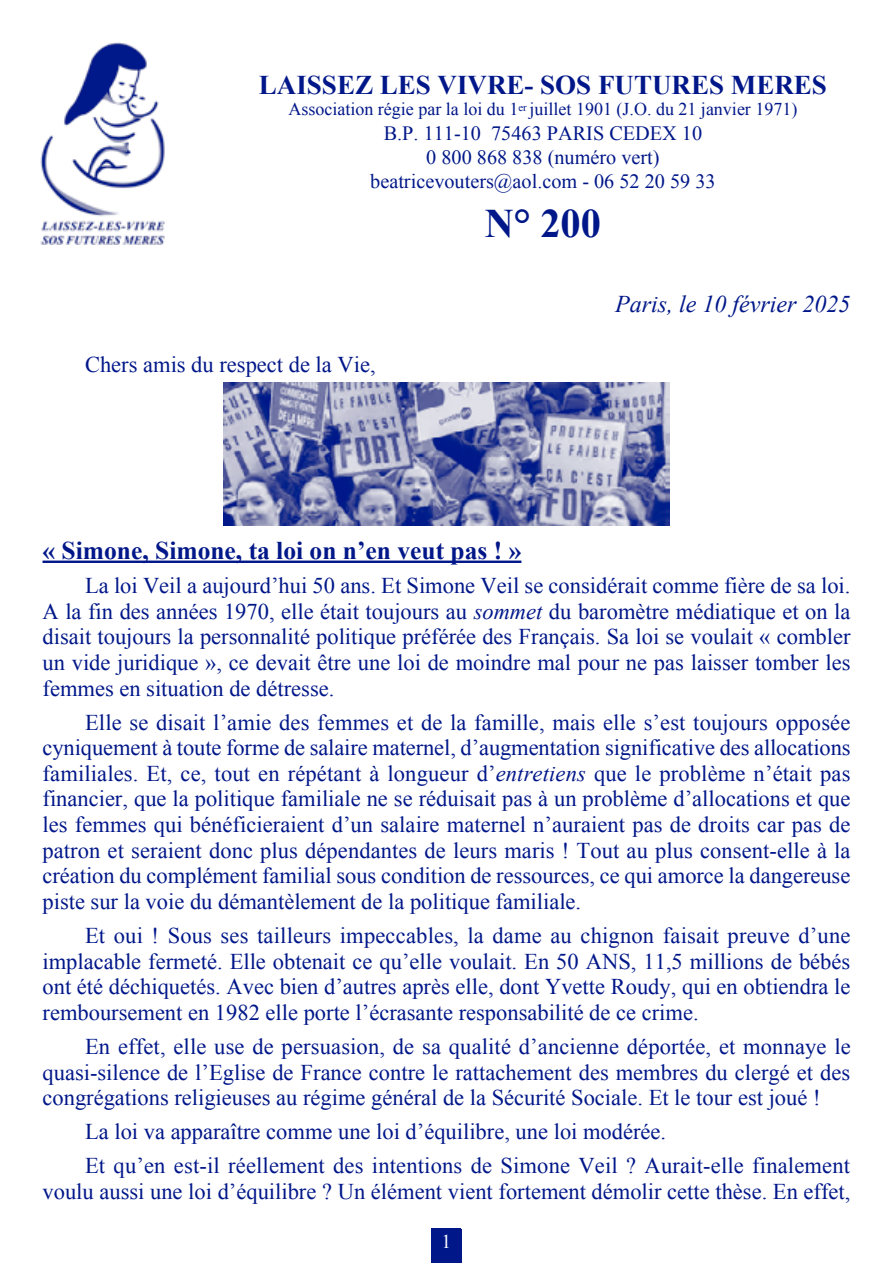
<style>
.page{position:relative;width:893px;height:1263px;background:#fff}
.page>*{position:absolute;margin:0;border:0;box-sizing:border-box;transform-origin:0 0}
.t1{font:700 40.5px "Times New Roman";color:#001789}
.t2{font:700 27px "Times New Roman";color:#001789}
.t3{font:700 25.5px "Times New Roman";color:#001789}
.t4{font:italic 24px "Times New Roman";color:#001789}
.t5{font:22.5px/25.7px "Times New Roman";color:#001789;text-align:justify}
.t6{font:20.25px/24.3px "Times New Roman";color:#001789;text-align:center}
.t7{font:19.5px "Times New Roman";color:#fff}
.t8{font:18px "Times New Roman";color:#001789}
.s1{font-style:italic}
</style>
<div class="page">
<div style="left:432px;top:1229px;width:29px;height:34px;background:#001789"></div>
<img style="left:40px;top:43px;width:125px;height:201px">
<hr style="left:43px;top:560px;width:478px;height:3px;background:#001789">
<img style="left:223px;top:382px;width:447px;height:143px">
<p class="t2" style="left:259px;top:66px;width:569px">LAISSEZ LES VIVRE- SOS FUTURES MERES</p>
<p class="t8" style="left:288px;top:97px;width:511px">Association régie par la loi du 1<sup>er</sup> juillet 1901 (J.O. du 21 janvier 1971)</p>
<p class="t6" style="left:370px;top:121px;width:347px">B.P. 111-10 75463 PARIS CEDEX 10<br>0 800 868 838 (numéro vert) beatricevouters@aol.com - 06 52 20 59 33</p>
<h1 class="t1" style="left:485px;top:195px;width:118px">N° 200</h1>
<p class="t5" style="left:85px;top:351px;width:292px">Chers amis du respect de la Vie,</p>
<p class="t4" style="left:615px;top:288px;width:237px">Paris, le 10 février 2025</p>
<p class="t3" style="left:43px;top:533px;width:480px">« Simone, Simone, ta loi on n’en veut pas ! »</p>
<p class="t5" style="left:43px;top:572px;width:809px;text-indent:43px">La loi Veil a aujourd’hui 50 ans. Et Simone Veil se considérait comme fière de sa loi.<br>A la fin des années 1970, elle était toujours au <span class="s1">sommet</span> du baromètre médiatique et on la disait toujours la personnalité politique préférée des Français. Sa loi se voulait « combler un vide juridique », ce devait être une loi de moindre mal pour ne pas laisser tomber les femmes en situation de détresse.</p>
<p class="t5" style="left:43px;top:709px;width:810px;text-indent:43px">Elle se disait l’amie des femmes et de la famille, mais elle s’est toujours opposée cyniquement à toute forme de salaire maternel, d’augmentation significative des allocations familiales. Et, ce, tout en répétant à longueur d’<span class="s1">entretiens</span> que le problème n’était pas financier, que la politique familiale ne se réduisait pas à un problème d’allocations et que les femmes qui bénéficieraient d’un salaire maternel n’auraient pas de droits car pas de patron et seraient donc plus dépendantes de leurs maris ! Tout au plus consent-elle à la création du complément familial sous condition de ressources, ce qui amorce la dangereuse piste sur la voie du démantèlement de la politique familiale.</p>
<p class="t5" style="left:43px;top:922px;width:809px;text-indent:43px">Et oui ! Sous ses tailleurs impeccables, la dame au chignon faisait preuve d’une implacable fermeté. Elle obtenait ce qu’elle voulait. En 50 ANS, 11,5 millions de bébés ont été déchiquetés. Avec bien d’autres après elle, dont Yvette Roudy, qui en obtiendra le remboursement en 1982 elle porte l’écrasante responsabilité de ce crime.</p>
<p class="t5" style="left:43px;top:1033px;width:810px;text-indent:43px">En effet, elle use de persuasion, de sa qualité d’ancienne déportée, et monnaye le quasi-silence de l’Eglise de France contre le rattachement des membres du clergé et des congrégations religieuses au régime général de la Sécurité Sociale. Et le tour est joué !</p>
<p class="t5" style="left:85px;top:1114px;width:766px;line-height:34px">La loi va apparaître comme une loi d’équilibre, une loi modérée.<br>Et qu’en est-il réellement des intentions de Simone Veil ? Aurait-elle finalement</p>
<p class="t5" style="left:43px;top:1178px;width:809px">voulu aussi une loi d’équilibre ? Un élément vient fortement démolir cette thèse. En effet,</p>
<p class="t7" style="left:442px;top:1228px;width:11px">1</p>
</div>
